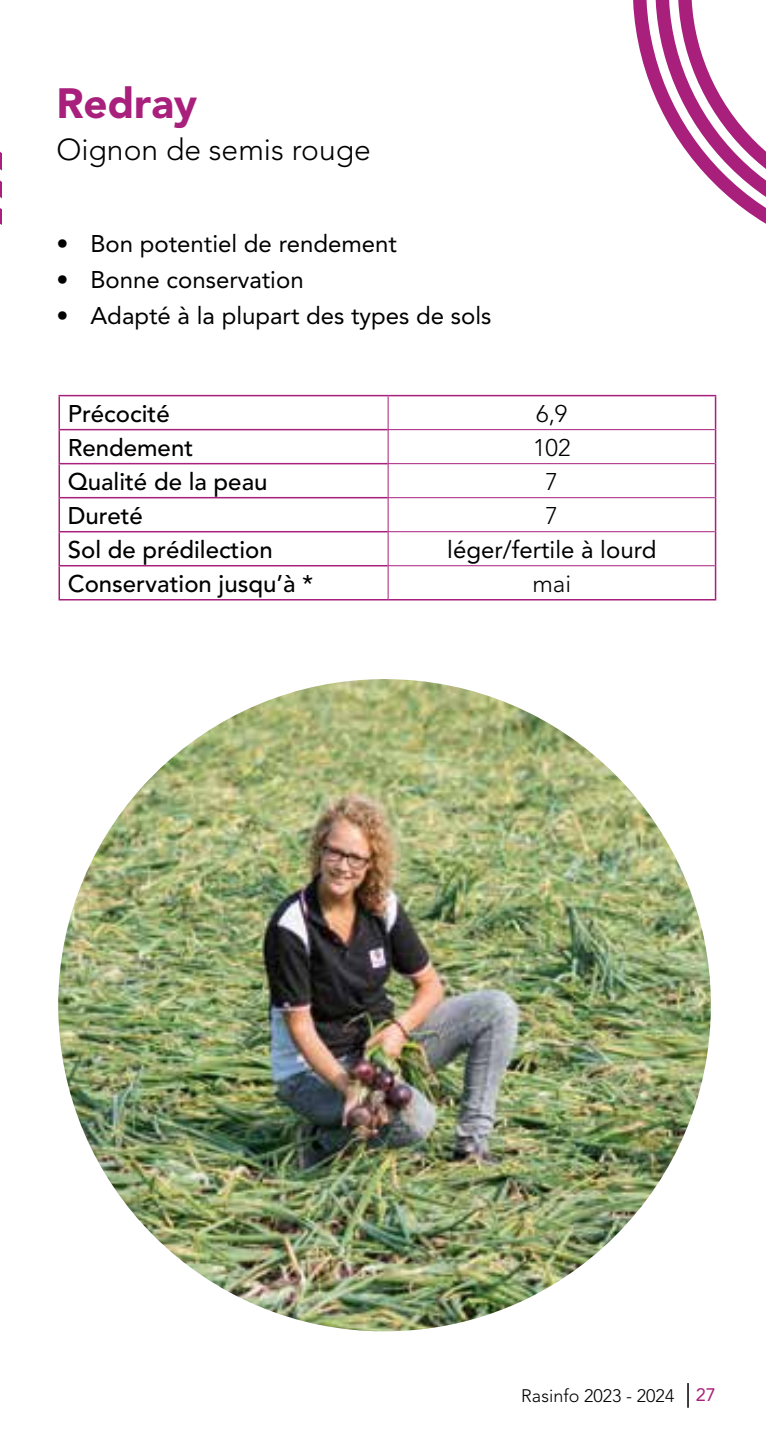
<style>
.page{position:relative;width:766px;height:1446px;background:#fff}
.page>*{position:absolute;margin:0;border:0;box-sizing:border-box;transform-origin:0 0}
.t1{font:900 42px "Avenir";color:#a81f7c}
.t2{font:300 30px "Avenir";color:#000}
.t3{font:24px "Avenir";color:#000}
.t4{font:500 24px "Avenir";color:#000}
.t5{font:300 24px "Avenir";color:#000}
.t6{font:300 18px "Avenir";color:#000}
.s1{font-weight:400;color:#fff}
.s2{font-weight:400;color:#a81f7c}
</style>
<div class="page">
<svg style="left:687px;top:1383px;width:1px;height:24px"></svg>
<img style="left:58px;top:679px;width:652px;height:652px;border-radius:326px">
<svg style="left:60px;top:396px;width:654px;height:171px"></svg>
<svg style="left:388px;top:430px;width:326px;height:169px"></svg>
<hr style="left:387px;top:396px;width:1px;height:33px;background:#a81f7c">
<hr style="left:387px;top:429px;width:327px;height:1px;background:#a81f7c">
<hr style="left:387px;top:430px;width:1px;height:33px;background:#a81f7c">
<hr style="left:387px;top:463px;width:327px;height:1px;background:#a81f7c">
<hr style="left:387px;top:464px;width:1px;height:33px;background:#a81f7c">
<hr style="left:387px;top:497px;width:327px;height:1px;background:#a81f7c">
<hr style="left:387px;top:498px;width:1px;height:33px;background:#a81f7c">
<hr style="left:387px;top:531px;width:327px;height:1px;background:#a81f7c">
<hr style="left:387px;top:532px;width:1px;height:33px;background:#a81f7c">
<hr style="left:387px;top:565px;width:327px;height:1px;background:#a81f7c">
<hr style="left:387px;top:566px;width:1px;height:33px;background:#a81f7c">
<hr style="left:58px;top:395px;width:330px;height:1px;background:#a81f7c">
<hr style="left:58px;top:396px;width:2px;height:33px;background:#a81f7c">
<hr style="left:388px;top:395px;width:328px;height:1px;background:#a81f7c">
<hr style="left:714px;top:396px;width:2px;height:34px;background:#a81f7c">
<hr style="left:58px;top:429px;width:329px;height:1px;background:#a81f7c">
<hr style="left:58px;top:430px;width:2px;height:33px;background:#a81f7c">
<hr style="left:714px;top:430px;width:2px;height:34px;background:#a81f7c">
<hr style="left:58px;top:463px;width:329px;height:1px;background:#a81f7c">
<hr style="left:58px;top:464px;width:2px;height:33px;background:#a81f7c">
<hr style="left:714px;top:464px;width:2px;height:34px;background:#a81f7c">
<hr style="left:58px;top:497px;width:329px;height:1px;background:#a81f7c">
<hr style="left:58px;top:498px;width:2px;height:33px;background:#a81f7c">
<hr style="left:714px;top:498px;width:2px;height:34px;background:#a81f7c">
<hr style="left:58px;top:531px;width:329px;height:1px;background:#a81f7c">
<hr style="left:58px;top:532px;width:2px;height:33px;background:#a81f7c">
<hr style="left:714px;top:532px;width:2px;height:34px;background:#a81f7c">
<hr style="left:58px;top:565px;width:329px;height:1px;background:#a81f7c">
<hr style="left:58px;top:566px;width:2px;height:33px;background:#a81f7c">
<hr style="left:714px;top:566px;width:2px;height:33px;background:#a81f7c">
<hr style="left:58px;top:599px;width:330px;height:1px;background:#a81f7c">
<hr style="left:388px;top:599px;width:328px;height:1px;background:#a81f7c">
<svg style="left:633px;top:0;width:132px;height:223px"></svg>
<svg style="left:0;top:151px;width:1px;height:74px"></svg>
<h1 class="t1" style="left:56px;top:78px;width:142px">Redray</h1>
<p class="t2" style="left:56px;top:132px;width:316px">Oignon de semis rouge</p>
<p class="t3" style="left:56px;top:230px;width:342px">• Bon potentiel de rendement</p>
<p class="t3" style="left:56px;top:266px;width:249px">• Bonne conservation</p>
<p class="t3" style="left:56px;top:302px;width:436px">• Adapté à la plupart des types de sols</p>
<p class="t4" style="left:68px;top:400px;width:103px">Précocité</p>
<p class="t5" style="left:536px;top:399px;width:33px">6,9</p>
<p class="t4" style="left:68px;top:434px;width:127px">Rendement</p>
<p class="t5" style="left:533px;top:433px;width:39px">102</p>
<p class="t4" style="left:68px;top:468px;width:262px">Qualité de la peau <span class="s1">peau</span></p>
<p class="t5" style="left:545px;top:467px;width:14px">7</p>
<p class="t4" style="left:68px;top:502px;width:77px">Dureté</p>
<p class="t5" style="left:545px;top:501px;width:14px">7</p>
<p class="t4" style="left:68px;top:536px;width:206px">Sol de prédilection</p>
<p class="t3" style="left:447px;top:535px;width:210px">léger/fertile à lourd</p>
<p class="t4" style="left:68px;top:570px;width:247px">Conservation jusqu’à *</p>
<p class="t5" style="left:532px;top:569px;width:40px">mai</p>
<p class="t6" style="left:521px;top:1385px;width:196px">Rasinfo 2023 - 2024 <span class="s2">27</span></p>
</div>
